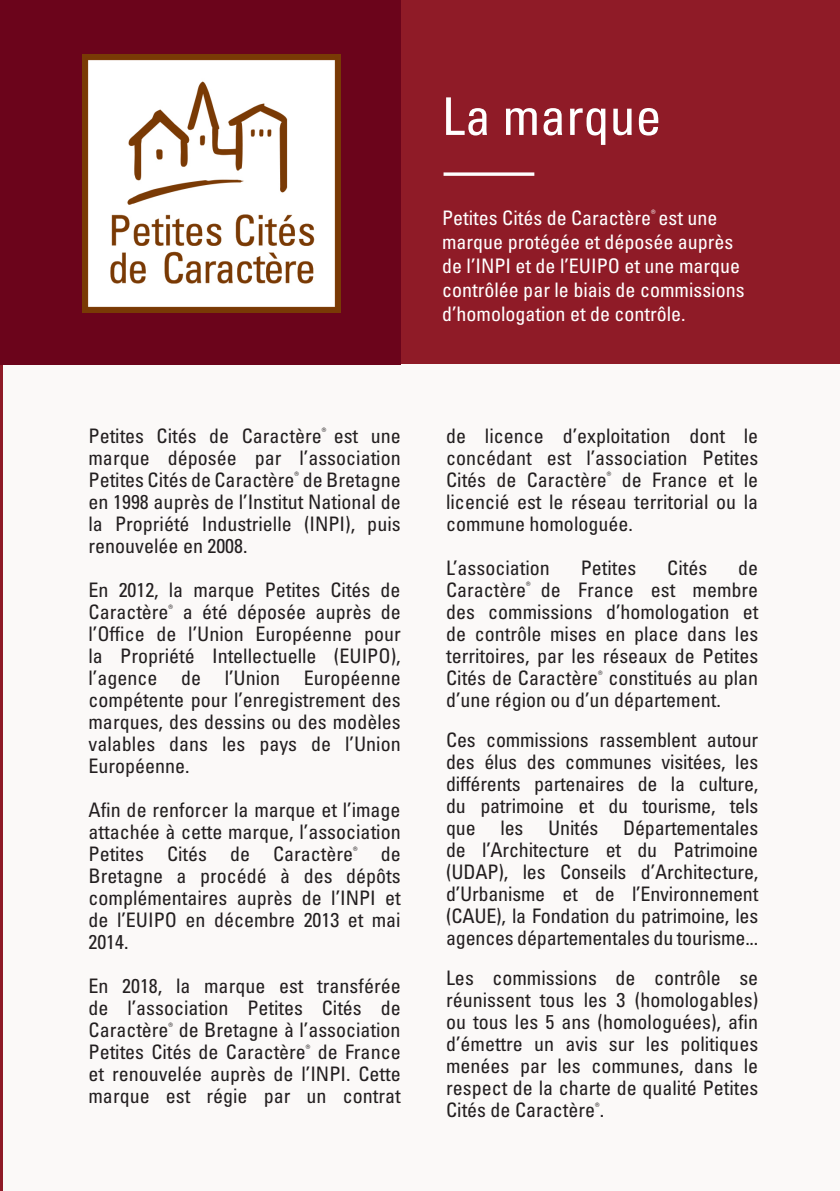
<style>
.page{position:relative;width:840px;height:1191px;background:#fff}
.page>*{position:absolute;margin:0;border:0;box-sizing:border-box;transform-origin:0 0}
.t1{font:condensed 52px "Univers LTCYR 57";color:#fff}
.t2{font:condensed 20px/22px "Univers LTCYR 57";color:#231f20;text-align:justify}
.t3{font:condensed 20px/24px "Univers LTCYR 57";color:#fff}
</style>
<div class="page">
<hr style="left:0;top:363px;width:3px;height:828px;background:#8f1b27">
<div style="left:3px;top:0;width:836px;height:365px;background:#8f1b27"></div>
<div style="left:3px;top:365px;width:836px;height:826px;background:#fbf9f8"></div>
<div style="left:0;top:0;width:400px;height:364px;background:#6b041b"></div>
<img style="left:82px;top:54px;width:258px;height:258px">
<svg style="left:443px;top:172px;width:91px;height:4px"></svg>
<p class="t2" style="left:88px;top:424px;width:313px">Petites Cités de Caractère<sup>®</sup> est une marque déposée par l’association Petites Cités de Caractère<sup>®</sup> de Bretagne en 1998 auprès de l’Institut National de la Propriété Industrielle (INPI), puis renouvelée en 2008.</p>
<p class="t2" style="left:88px;top:578px;width:313px">En 2012, la marque Petites Cités de Caractère<sup>®</sup> a été déposée auprès de l’Office de l’Union Européenne pour la Propriété Intellectuelle (EUIPO), l’agence de l’Union Européenne compétente pour l’enregistrement des marques, des dessins ou des modèles valables dans les pays de l’Union Européenne.</p>
<p class="t2" style="left:88px;top:798px;width:313px">Afin de renforcer la marque et l’image attachée à cette marque, l’association Petites Cités de Caractère<sup>®</sup> de Bretagne a procédé à des dépôts complémentaires auprès de l’INPI et de l’EUIPO en décembre 2013 et mai 2014.</p>
<p class="t2" style="left:88px;top:974px;width:313px">En 2018, la marque est transférée de l’association Petites Cités de Caractère<sup>®</sup> de Bretagne à l’association Petites Cités de Caractère<sup>®</sup> de France et renouvelée auprès de l’INPI. Cette marque est régie par un contrat</p>
<p class="t1" style="left:441px;top:83px;width:221px">La marque</p>
<p class="t3" style="left:442px;top:205px;width:304px">Petites Cités de Caractère<sup>®</sup> est une marque protégée et déposée auprès de l’INPI et de l’EUIPO et une marque contrôlée par le biais de commissions d’homologation et de contrôle.</p>
<p class="t2" style="left:446px;top:424px;width:313px">de licence d’exploitation dont le concédant est l’association Petites Cités de Caractère<sup>®</sup> de France et le licencié est le réseau territorial ou la commune homologuée.</p>
<p class="t2" style="left:446px;top:556px;width:105px">L’association</p>
<p class="t2" style="left:580px;top:556px;width:57px">Petites</p>
<p class="t2" style="left:667px;top:556px;width:41px">Cités</p>
<p class="t2" style="left:446px;top:556px;width:313px;text-indent:292px">de Caractère<sup>®</sup> de France est membre des commissions d’homologation et de contrôle mises en place dans les territoires, par les réseaux de Petites Cités de Caractère<sup>®</sup> constitués au plan d’une région ou d’un département.</p>
<p class="t2" style="left:446px;top:728px;width:313px">Ces commissions rassemblent autour des élus des communes visitées, les différents partenaires de la culture, du patrimoine et du tourisme, tels que les Unités Départementales de l’Architecture et du Patrimoine (UDAP), les Conseils d’Architecture, d’Urbanisme et de l’Environnement (CAUE), la Fondation du patrimoine, les agences départementales du tourisme...</p>
<p class="t2" style="left:446px;top:966px;width:313px">Les commissions de contrôle se réunissent tous les 3 (homologables) ou tous les 5 ans (homologuées), afin d’émettre un avis sur les politiques menées par les communes, dans le respect de la charte de qualité Petites Cités de Caractère<sup>®</sup>.</p>
</div>
